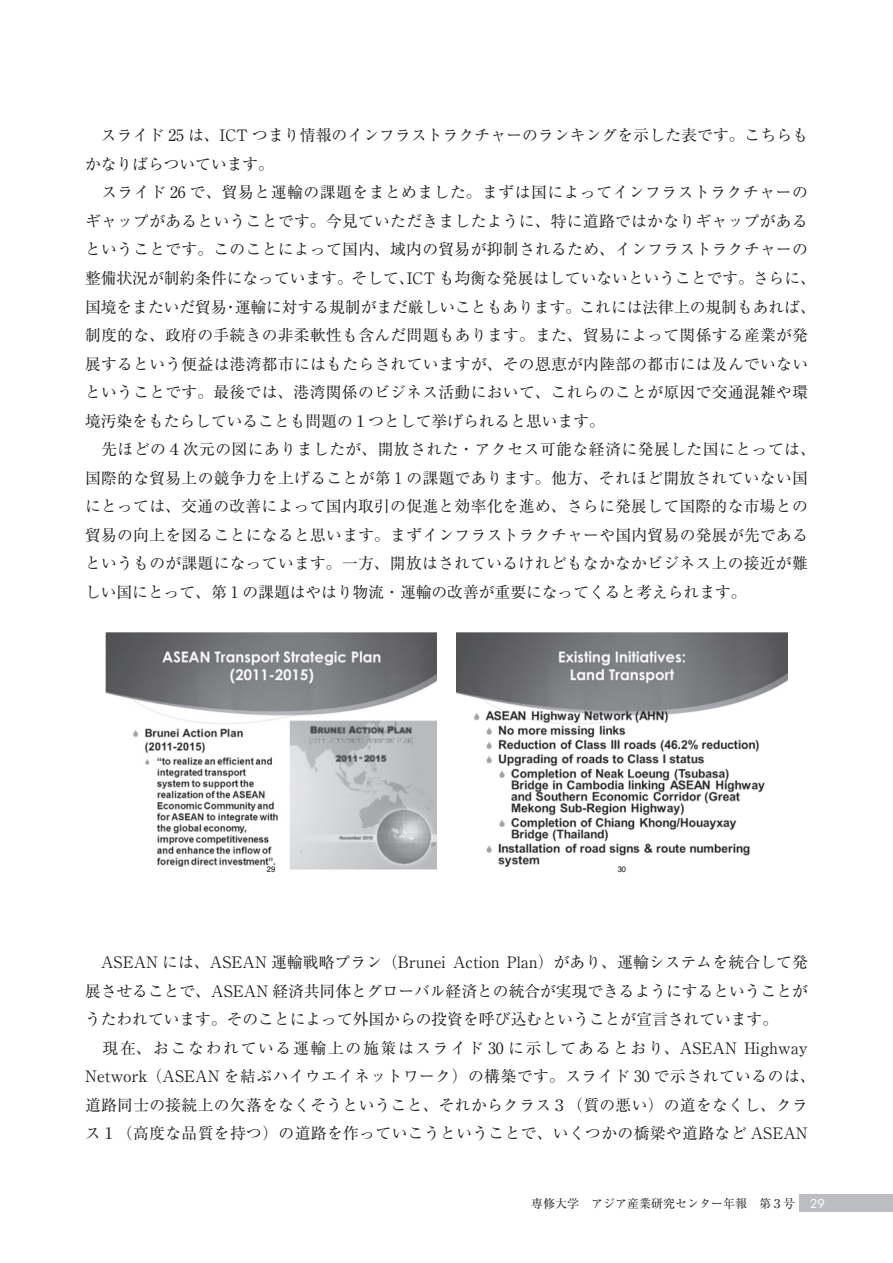
<style>
.page{position:relative;width:893px;height:1263px;background:#fff}
.page>*{position:absolute;margin:0;border:0;box-sizing:border-box;transform-origin:0 0}
.t1{font:15.75px/28.5px "Ryumin Pr 6 N";letter-spacing:.02em;color:#231f20}
.t2{font:12px "Ryumin Pr 6 N";color:#231f20}
.t3{font:700 7.5px "Futo Go B101 Pr 6 N";color:#231f20}
.s1{font-family:"Futura";color:#fff}
</style>
<div class="page">
<div style="left:799px;top:1195px;width:94px;height:17px;background:#bcbdc0"></div>
<img style="left:105px;top:632px;width:332px;height:238px">
<div style="left:267px;top:865px;width:8px;height:8px;background:#fff"></div>
<img style="left:456px;top:632px;width:332px;height:235px">
<div style="left:618px;top:865px;width:8px;height:8px;background:#fff"></div>
<p class="t1" style="left:85px;top:120px;width:732px">　スライド 25 は、ICT つまり情報のインフラストラクチャーのランキングを示した表です。こちらもかなりばらついています。<br>　スライド 26 で、貿易と運輸の課題をまとめました。まずは国によってインフラストラクチャーのギャップがあるということです。今見ていただきましたように、特に道路ではかなりギャップがあるということです。このことによって国内、域内の貿易が抑制されるため、インフラストラクチャーの整備状況が制約条件になっています。そして、ICT も均衡な発展はしていないということです。さらに、国境をまたいだ貿易・運輸に対する規制がまだ厳しいこともあります。これには法律上の規制もあれば、制度的な、政府の手続きの非柔軟性も含んだ問題もあります。また、貿易によって関係する産業が発展するという便益は港湾都市にはもたらされていますが、その恩恵が内陸部の都市には及んでいないということです。最後では、港湾関係のビジネス活動において、これらのことが原因で交通混雑や環境汚染をもたらしていることも問題の１つとして挙げられると思います。<br>　先ほどの４次元の図にありましたが、開放された・アクセス可能な経済に発展した国にとっては、国際的な貿易上の競争力を上げることが第 1 の課題であります。他方、それほど開放されていない国にとっては、交通の改善によって国内取引の促進と効率化を進め、さらに発展して国際的な市場との貿易の向上を図ることになると思います。まずインフラストラクチャーや国内貿易の発展が先であるというものが課題になっています。一方、開放はされているけれどもなかなかビジネス上の接近が難しい国にとって、第 1 の課題はやはり物流・運輸の改善が重要になってくると考えられます。</p>
<p class="t3" style="left:267px;top:863px;width:10px">29</p>
<p class="t3" style="left:618px;top:863px;width:10px">30</p>
<p class="t1" style="left:85px;top:947px;width:732px">　ASEAN には、ASEAN 運輸戦略プラン（Brunei Action Plan）があり、運輸システムを統合して発展させることで、ASEAN 経済共同体とグローバル経済との統合が実現できるようにするということがうたわれています。そのことによって外国からの投資を呼び込むということが宣言されています。<br>　現在、おこなわれている運輸上の施策はスライド 30 に示してあるとおり、ASEAN Highway Network （ASEAN を結ぶハイウエイネットワーク）の構築です。スライド 30 で示されているのは、道路同士の接続上の欠落をなくそうということ、それからクラス３（質の悪い）の道をなくし、クラス１（高度な品質を持つ）の道路を作っていこうということで、いくつかの橋梁や道路など ASEAN</p>
<p class="t2" style="left:531px;top:1194px;width:295px">専修大学　アジア産業研究センター年報　第３号 <span class="s1">29</span></p>
</div>
